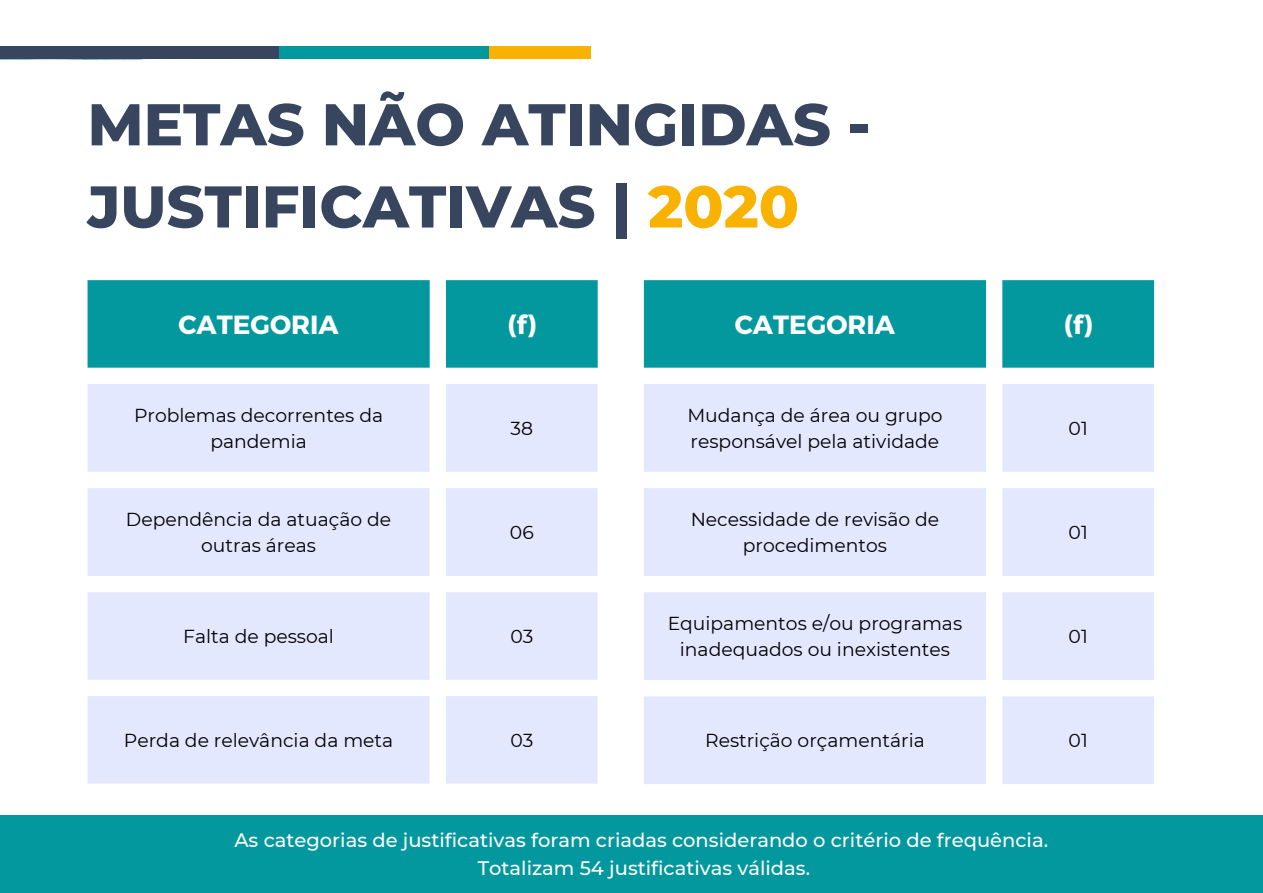
<style>
.page{position:relative;width:1263px;height:893px;background:#fff}
.page>*{position:absolute;margin:0;border:0;box-sizing:border-box;transform-origin:0 0}
.t1{font:800 58.8px/82.1px "Montserrat";color:#38455f}
.t2{font:700 26.25px "Montserrat";color:#fff}
.t3{font:500 19.5px/27px "Montserrat";color:#fff;text-align:center}
.t4{font:18.75px/25.9px "Montserrat";color:#000;text-align:center}
.s1{color:#f9b200}
</style>
<div class="page">
<div style="left:489px;top:46px;width:102px;height:13px;background:#f9b200"></div>
<div style="left:279px;top:46px;width:210px;height:13px;background:#03989e"></div>
<div style="left:0;top:46px;width:278px;height:13px;background:#38455f"></div>
<div style="left:0;top:815px;width:1263px;height:78px;background:#03989e"></div>
<div style="left:88px;top:280px;width:510px;height:88px;background:#03989e"></div>
<svg style="left:88px;top:384px;width:510px;height:399px;background:#e6ebff"></svg>
<div style="left:644px;top:280px;width:510px;height:88px;background:#03989e"></div>
<svg style="left:644px;top:384px;width:510px;height:400px;fill:#e3e8ff"></svg>
<h1 class="t1" style="left:88px;top:83px;width:785px">METAS NÃO ATINGIDAS -<br>JUSTIFICATIVAS | <span class="s1">2020</span></h1>
<h2 class="t2" style="left:178px;top:308px;width:162px">CATEGORIA</h2>
<h2 class="t2" style="left:507px;top:308px;width:30px">(f)</h2>
<h2 class="t2" style="left:735px;top:308px;width:162px">CATEGORIA</h2>
<h2 class="t2" style="left:1064px;top:308px;width:30px">(f)</h2>
<p class="t4" style="left:134px;top:402px;width:251px">Problemas decorrentes da pandemia</p>
<p class="t4" style="left:511px;top:415px;width:24px">38</p>
<p class="t4" style="left:687px;top:402px;width:257px;text-align:left">Mudança de área ou grupo responsável pela atividade</p>
<p class="t4" style="left:1068px;top:415px;width:21px">01</p>
<p class="t4" style="left:126px;top:506px;width:267px">Dependência da atuação de outras áreas</p>
<p class="t4" style="left:510px;top:519px;width:25px">06</p>
<p class="t4" style="left:691px;top:506px;width:250px">Necessidade de revisão de procedimentos</p>
<p class="t4" style="left:1068px;top:519px;width:21px">01</p>
<p class="t4" style="left:183px;top:623px;width:152px">Falta de pessoal</p>
<p class="t4" style="left:510px;top:623px;width:24px">03</p>
<p class="t4" style="left:668px;top:610px;width:296px">Equipamentos e/ou programas inadequados ou inexistentes</p>
<p class="t4" style="left:1068px;top:623px;width:21px">01</p>
<p class="t4" style="left:124px;top:727px;width:271px">Perda de relevância da meta</p>
<p class="t4" style="left:510px;top:727px;width:24px">03</p>
<p class="t4" style="left:705px;top:727px;width:221px">Restrição orçamentária</p>
<p class="t4" style="left:1068px;top:727px;width:21px">01</p>
<p class="t3" style="left:234px;top:827px;width:815px">As categorias de justificativas foram criadas considerando o critério de frequência.<br>Totalizam 54 justificativas válidas.</p>
</div>
